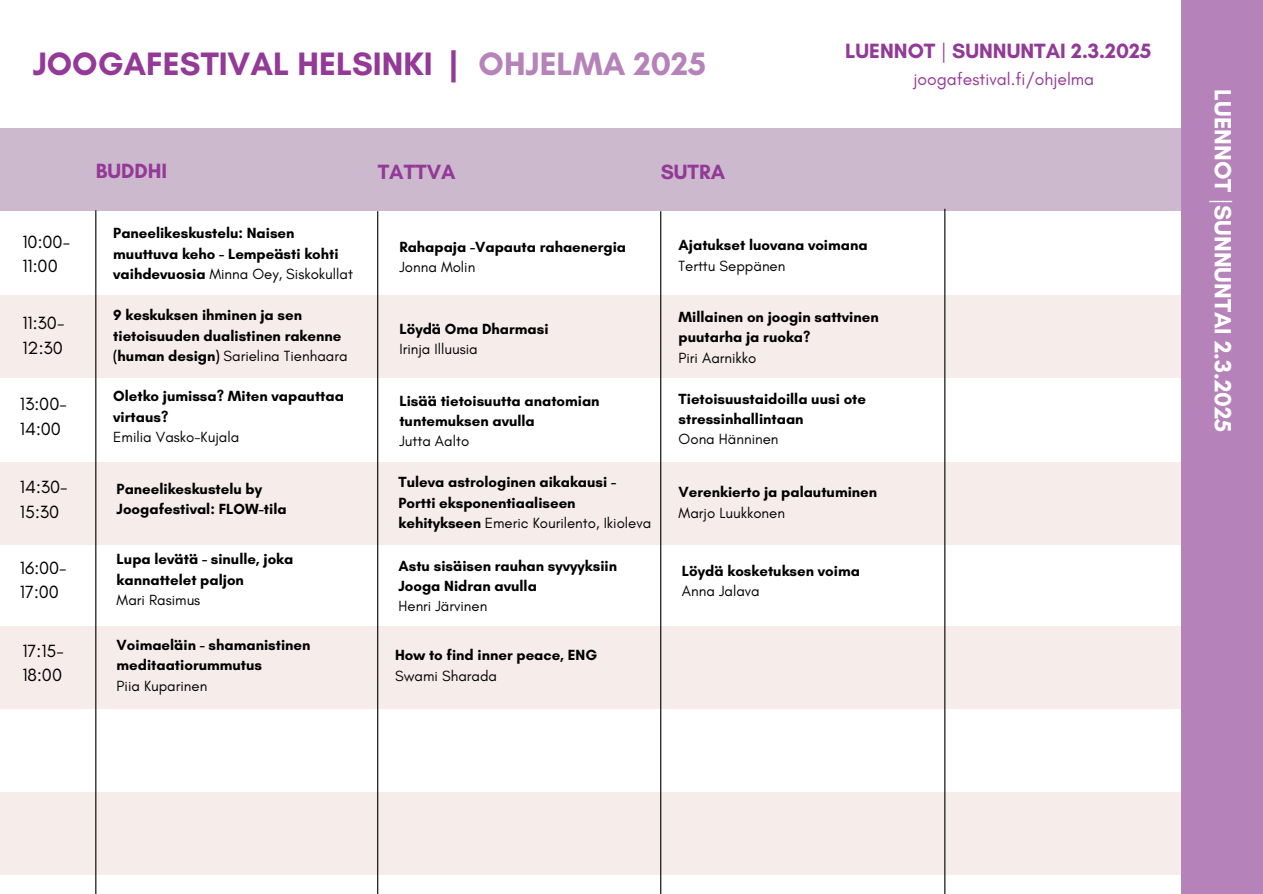
<style>
.page{position:relative;width:1263px;height:894px;background:#fff}
.page>*{position:absolute;margin:0;border:0;box-sizing:border-box;transform-origin:0 0}
.t1{font:700 33px "Glacial Indifference";color:#933997}
.t2{font:700 33px "Glacial Indifference";color:#b582ba}
.t3{font:700 24px "Glacial Indifference";color:#fff}
.t4{font:700 21px "Glacial Indifference";color:#933997}
.t5{font:18px/24.8px "Glacial Indifference";color:#000}
.t6{font:17.55px "Glacial Indifference";color:#933997}
.t7{font:700 15px/20.2px "Glacial Indifference";color:#000}
.t8{font:15px "Glacial Indifference";color:#000}
.s1{font-weight:400}
</style>
<div class="page">
<div style="left:0;top:128px;width:1196px;height:83px;background:#cdb9ce"></div>
<div style="left:0;top:295px;width:1208px;height:83px;background:#f6edeb"></div>
<div style="left:0;top:461px;width:1231px;height:83px;background:#f6edeb"></div>
<div style="left:0;top:626px;width:1229px;height:83px;background:#f6edeb"></div>
<div style="left:0;top:791px;width:1222px;height:83px;background:#f6edeb"></div>
<div style="left:1181px;top:0;width:82px;height:893px;background:#b582ba"></div>
<hr style="left:95px;top:210px;width:1px;height:683px;background:#000">
<hr style="left:377px;top:211px;width:1px;height:682px;background:#000">
<hr style="left:660px;top:211px;width:1px;height:682px;background:#000">
<hr style="left:944px;top:209px;width:1px;height:684px;background:#000">
<h3 class="t1" style="left:33px;top:44px;width:427px">JOOGAFESTIVAL HELSINKI |</h3>
<h5 class="t2" style="left:479px;top:44px;width:229px">OHJELMA 2025</h5>
<h2 class="t4" style="left:96px;top:158px;width:73px">BUDDHI</h2>
<h3 class="t4" style="left:378px;top:159px;width:79px">TATTVA</h3>
<h3 class="t4" style="left:661px;top:159px;width:66px">SUTRA</h3>
<h4 class="t4" style="left:845px;top:38px;width:308px">LUENNOT <span class="s1">|</span> SUNNUNTAI 2.3.2025</h4>
<h1 class="t6" style="left:913px;top:69px;width:182px">joogafestival.fi/ohjelma</h1>
<p class="t5" style="left:22px;top:229px;width:49px">10:00-<br>11:00</p>
<p class="t5" style="left:22px;top:311px;width:43px">11:30-<br>12:30</p>
<p class="t5" style="left:20px;top:391px;width:48px">13:00-<br>14:00</p>
<h5 class="t5" style="left:20px;top:474px;width:49px">14:30-<br>15:30</h5>
<p class="t5" style="left:20px;top:555px;width:48px">16:00-<br>17:00</p>
<p class="t5" style="left:22px;top:637px;width:43px">17:15-<br>18:00</p>
<p class="t7" style="left:113px;top:223px;width:241px">Paneelikeskustelu: Naisen muuttuva keho - Lempeästi kohti vaihdevuosia <span class="s1">Minna Oey, Siskokullat</span></p>
<p class="t7" style="left:113px;top:305px;width:236px">9 keskuksen ihminen ja sen tietoisuuden dualistinen rakenne (human design) <span class="s1">Sarielina Tienhaara</span></p>
<h5 class="t7" style="left:113px;top:386px;width:232px">Oletko jumissa? Miten vapauttaa virtaus?</h5>
<p class="t8" style="left:113px;top:427px;width:127px">Emilia Vasko-Kujala</p>
<p class="t7" style="left:117px;top:478px;width:171px">Paneelikeskustelu by<br>Joogafestival: FLOW-tila</p>
<p class="t7" style="left:117px;top:549px;width:178px">Lupa levätä - sinulle, joka kannattelet paljon</p>
<p class="t8" style="left:117px;top:590px;width:85px">Mari Rasimus</p>
<p class="t7" style="left:117px;top:634px;width:195px">Voimaeläin - shamanistinen meditaatiorummutus</p>
<p class="t8" style="left:117px;top:676px;width:92px">Piia Kuparinen</p>
<p class="t7" style="left:399px;top:237px;width:228px">Rahapaja -Vapauta rahaenergia</p>
<p class="t8" style="left:399px;top:258px;width:77px">Jonna Molin</p>
<p class="t7" style="left:399px;top:318px;width:151px">Löydä Oma Dharmasi</p>
<p class="t8" style="left:399px;top:340px;width:80px">Irinja Illuusia</p>
<p class="t7" style="left:399px;top:390px;width:202px">Lisää tietoisuutta anatomian tuntemuksen avulla</p>
<p class="t8" style="left:399px;top:432px;width:71px">Jutta Aalto</p>
<h5 class="t7" style="left:398px;top:472px;width:254px">Tuleva astrologinen aikakausi -<br>Portti eksponentiaaliseen kehitykseen <span class="s1">Emeric Kourilento, Ikioleva</span></h5>
<p class="t7" style="left:398px;top:555px;width:220px">Astu sisäisen rauhan syvyyksiin<br>Jooga Nidran avulla</p>
<h5 class="t8" style="left:398px;top:597px;width:90px">Henri Järvinen</h5>
<h5 class="t7" style="left:395px;top:644px;width:203px">How to find inner peace, ENG</h5>
<h6 class="t8" style="left:395px;top:666px;width:104px">Swami Sharada</h6>
<p class="t7" style="left:679px;top:235px;width:191px">Ajatukset luovana voimana</p>
<p class="t8" style="left:679px;top:256px;width:108px">Terttu Seppänen</p>
<p class="t7" style="left:679px;top:306px;width:202px">Millainen on joogin sattvinen puutarha ja ruoka?</p>
<p class="t8" style="left:679px;top:348px;width:79px">Piri Aarnikko</p>
<p class="t7" style="left:679px;top:388px;width:189px">Tietoisuustaidoilla uusi ote stressinhallintaan</p>
<h5 class="t8" style="left:679px;top:430px;width:101px">Oona Hänninen</h5>
<p class="t7" style="left:679px;top:481px;width:200px">Verenkierto ja palautuminen</p>
<p class="t8" style="left:679px;top:503px;width:108px">Marjo Luukkonen</p>
<p class="t7" style="left:682px;top:560px;width:179px">Löydä kosketuksen voima</p>
<p class="t8" style="left:682px;top:582px;width:79px">Anna Jalava</p>
<p class="t3" style="left:1237px;top:89px;width:344px;rotate:90deg">LUENNOT <span class="s1">|</span>SUNNUNTAI 2.3.2025</p>
</div>
